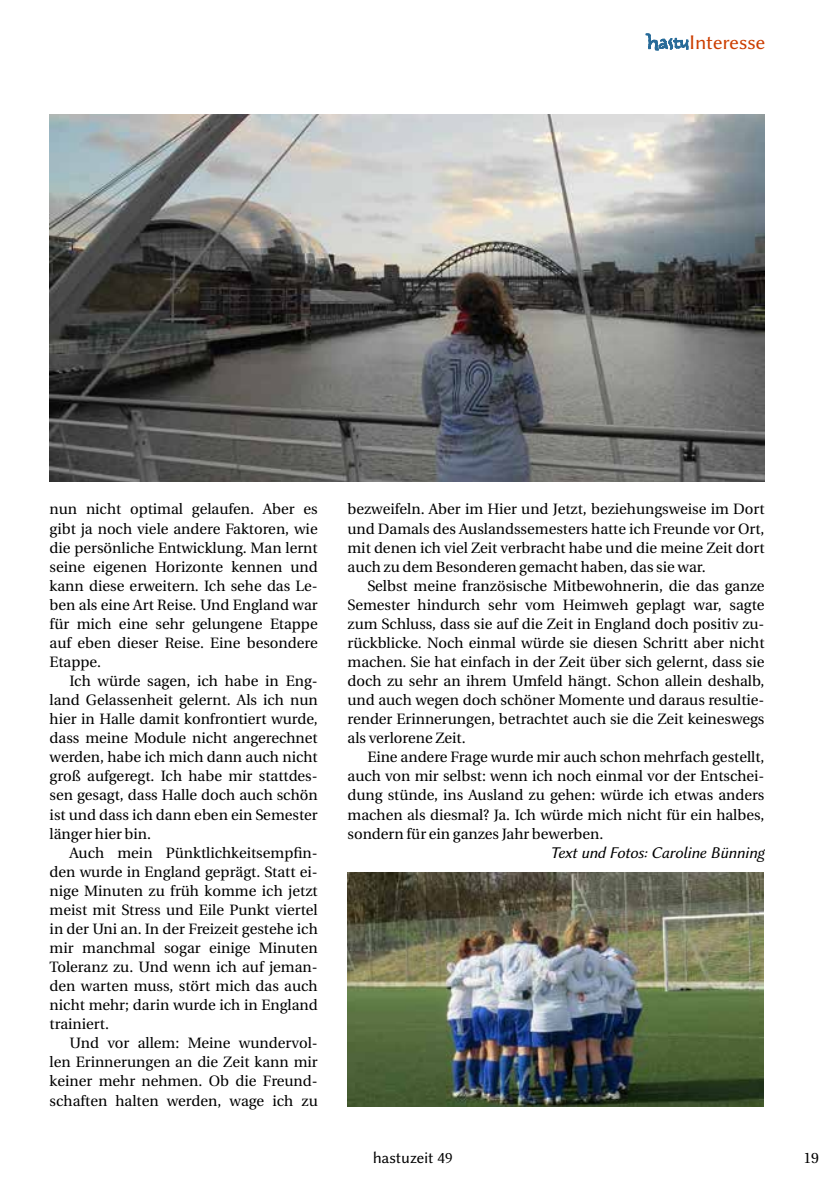
<style>
.page{position:relative;width:839px;height:1191px;background:#fff}
.page>*{position:absolute;margin:0;border:0;box-sizing:border-box;transform-origin:0 0}
.t1{font:21px "Lin Biolinum O";letter-spacing:-.01em;color:#cc3e00}
.t2{font:16.45px "Lin Biolinum OI";letter-spacing:-.01em;color:#000}
.t3{font:16.45px "Lin Biolinum O";letter-spacing:-.01em;color:#000}
.t4{font:15.05px/19.1px "Heuristica";color:#000;text-align:justify}
</style>
<div class="page">
<svg style="left:645px;top:34px;width:43px;height:16px"></svg>
<img style="left:49px;top:114px;width:715px;height:367px">
<img style="left:347px;top:872px;width:416px;height:234px">
<h1 class="t1" style="left:689px;top:30px;width:78px">Interesse</h1>
<p class="t4" style="left:50px;top:500px;width:269px">nun nicht optimal gelaufen. Aber es gibt ja noch viele andere Faktoren, wie die persönliche Entwicklung. Man lernt seine eigenen Horizonte kennen und kann diese erweitern. Ich sehe das Le&shy;ben als eine Art Reise. Und England war für mich eine sehr gelungene Etappe auf eben dieser Reise. Eine besondere Etappe.</p>
<p class="t4" style="left:50px;top:671px;width:269px;text-indent:20px">Ich würde sagen, ich habe in Eng&shy;land Gelassenheit gelernt. Als ich nun hier in Halle damit konfrontiert wurde, dass meine Module nicht angerechnet werden, habe ich mich dann auch nicht groß aufgeregt. Ich habe mir stattdes&shy;sen gesagt, dass Halle doch auch schön ist und dass ich dann eben ein Semester länger hier bin.</p>
<p class="t4" style="left:50px;top:843px;width:269px;text-indent:20px">Auch mein Pünktlichkeitsempfin&shy;den wurde in England geprägt. Statt ei&shy;nige Minuten zu früh komme ich jetzt meist mit Stress und Eile Punkt viertel in der Uni an. In der Freizeit gestehe ich mir manchmal sogar einige Minuten Toleranz zu. Und wenn ich auf jeman&shy;den warten muss, stört mich das auch nicht mehr; darin wurde ich in England trainiert.</p>
<p class="t4" style="left:50px;top:1033px;width:269px;text-indent:20px">Und vor allem: Meine wundervol&shy;len Erinnerungen an die Zeit kann mir keiner mehr nehmen. Ob die Freund&shy;schaften halten werden, wage ich zu</p>
<p class="t4" style="left:347px;top:500px;width:418px">bezweifeln. Aber im Hier und Jetzt, beziehungsweise im Dort und Damals des Auslandssemesters hatte ich Freunde vor Ort, mit denen ich viel Zeit verbracht habe und die meine Zeit dort auch zu dem Besonderen gemacht haben, das sie war.</p>
<p class="t4" style="left:347px;top:576px;width:418px;text-indent:20px">Selbst meine französische Mitbewohnerin, die das ganze Semester hindurch sehr vom Heimweh geplagt war, sagte zum Schluss, dass sie auf die Zeit in England doch positiv zu&shy;rückblicke. Noch einmal würde sie diesen Schritt aber nicht machen. Sie hat einfach in der Zeit über sich gelernt, dass sie doch zu sehr an ihrem Umfeld hängt. Schon allein deshalb, und auch wegen doch schöner Momente und daraus resultie&shy;render Erinnerungen, betrachtet auch sie die Zeit keineswegs als verlorene Zeit.</p>
<p class="t4" style="left:347px;top:748px;width:418px;text-indent:20px">Eine andere Frage wurde mir auch schon mehrfach gestellt, auch von mir selbst: wenn ich noch einmal vor der Entschei&shy;dung stünde, ins Ausland zu gehen: würde ich etwas anders machen als diesmal? Ja. Ich würde mich nicht für ein halbes, sondern für ein ganzes Jahr bewerben.</p>
<p class="t2" style="left:550px;top:843px;width:216px">Text und Fotos: Caroline Bünning</p>
<p class="t3" style="left:372px;top:1148px;width:82px">hastuzeit 49</p>
<p class="t4" style="left:803px;top:1148px;width:17px">19</p>
</div>
